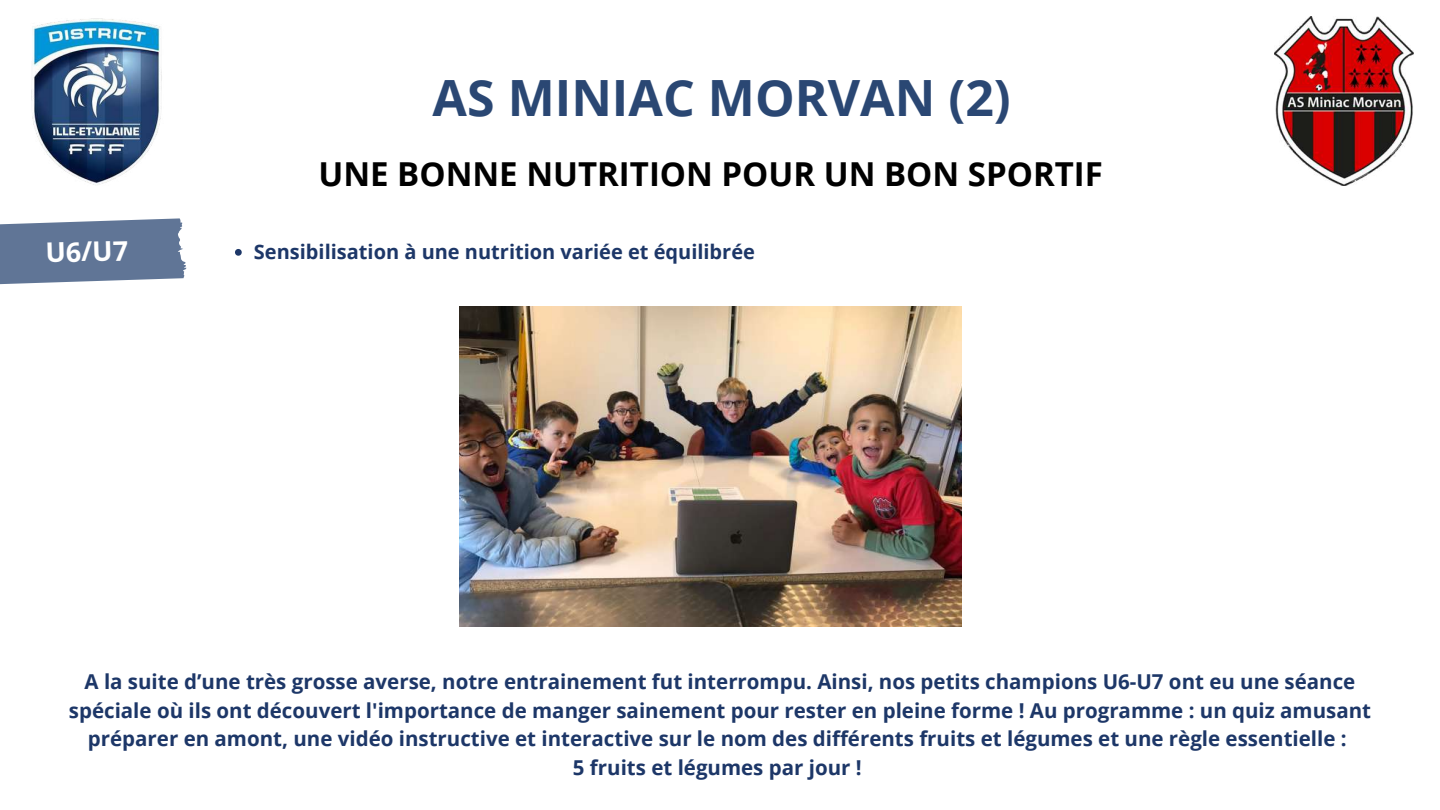
<style>
.page{position:relative;width:1440px;height:810px;background:#fff}
.page>*{position:absolute;margin:0;border:0;box-sizing:border-box;transform-origin:0 0}
.t1{font:700 50px "Open Sans";color:#2a4773}
.t2{font:700 33px "Open Sans";color:#000}
.t3{font:700 27px "Open Sans";color:#fff}
.t4{font:700 20.5px/28.5px "Open Sans";color:#1d3768;text-align:center}
.t5{font:700 20px "Open Sans";color:#1d3768}
</style>
<div class="page">
<img style="left:31px;top:18px;width:131px;height:167px">
<svg style="left:0;top:218px;width:186px;height:67px;background:#7386a2"></svg>
<img style="left:1275px;top:16px;width:138px;height:170px">
<img style="left:459px;top:307px;width:503px;height:320px">
<svg style="left:235px;top:249px;width:7px;height:7px"></svg>
<h1 class="t1" style="left:433px;top:62px;width:580px">AS MINIAC MORVAN (2)</h1>
<h2 class="t2" style="left:318px;top:151px;width:786px">UNE BONNE NUTRITION POUR UN BON SPORTIF</h2>
<h3 class="t3" style="left:45px;top:234px;width:84px;rotate:-2deg">U6/U7</h3>
<p class="t5" style="left:254px;top:237px;width:503px">Sensibilisation à une nutrition variée et équilibrée</p>
<p class="t4" style="left:69px;top:667px;width:1304px">A la suite d’une très grosse averse, notre entrainement fut interrompu. Ainsi, nos petits champions U6-U7 ont eu une séance spéciale où ils ont découvert l'importance de manger sainement pour rester en pleine forme ! Au programme : un quiz amusant préparer en amont, une vidéo instructive et interactive sur le nom des différents fruits et légumes et une règle essentielle :<br>5 fruits et légumes par jour !</p>
</div>
